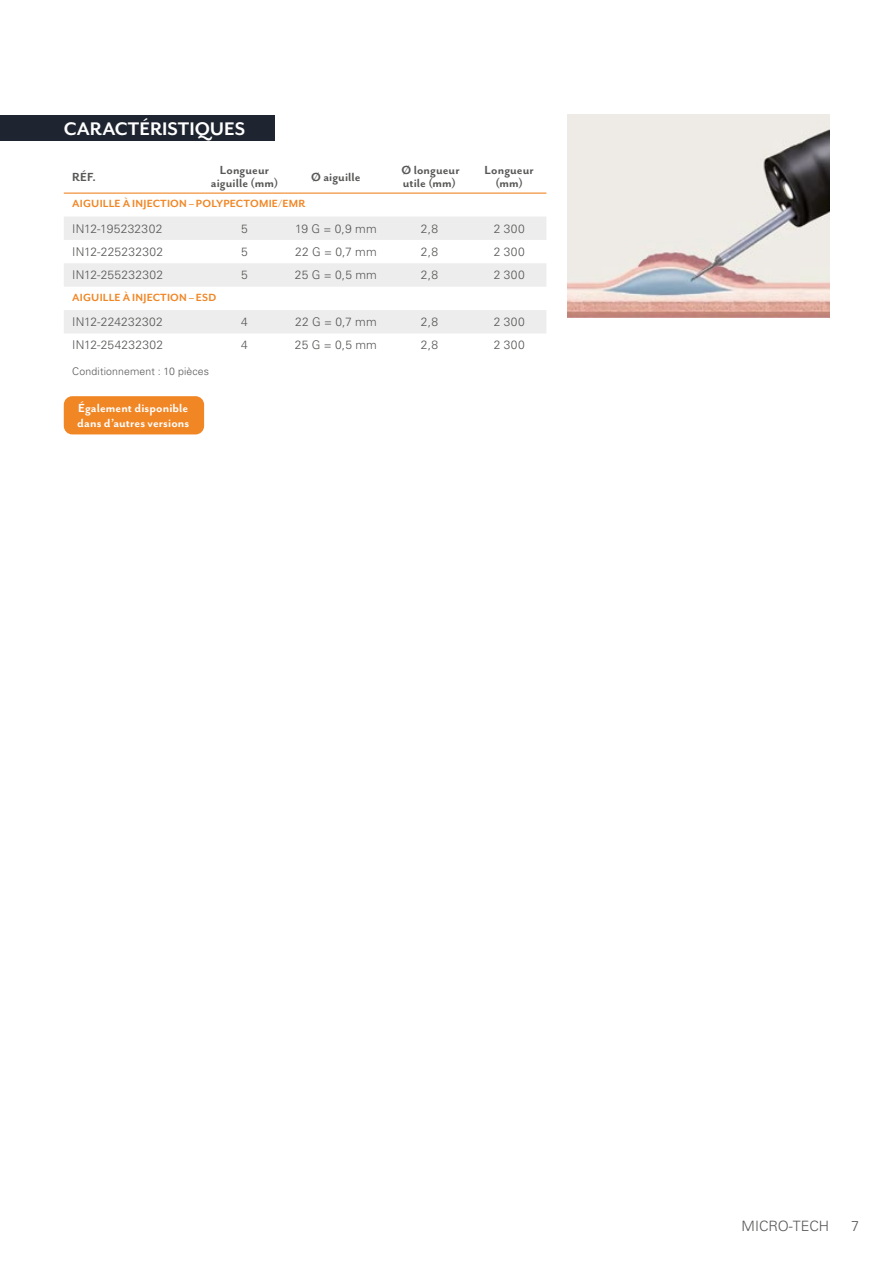
<style>
.page{position:relative;width:893px;height:1263px;background:#fff}
.page>*{position:absolute;margin:0;border:0;box-sizing:border-box;transform-origin:0 0}
.Bullit_Headline_NEW{font:700 21px "Mr Eaves San OT";color:#fff}
.t1{font:300 14.25px "Univers LT Std";color:#575756}
.Tabelle_Kopf_NEW{font:700 13.5px/13.5px "Mr Eaves San OT";letter-spacing:.005em;color:#575756;text-align:center}
.BU_NEW{font:700 13.5px/15px "Mr Eaves San OT";letter-spacing:.01em;color:#fff}
.Tabelle_NEW{font:300 12px "Univers LT Std";letter-spacing:.025em;color:#575756}
.Tabelle_Subline_NEW{font:700 12px "Mr Eaves San OT";letter-spacing:.02em;color:#f18625}
.Bu_Tabelle_NEW{font:300 10.5px "Univers LT Std";letter-spacing:.015em;color:#575756}
</style>
<div class="page">
<img style="left:568px;top:115px;width:261px;height:202px">
<div style="left:0;top:115px;width:274px;height:25px;background:#1e2531"></div>
<svg style="left:64px;top:217px;width:482px;height:116px;fill:#ededed"></svg>
<hr style="left:64px;top:193px;width:140px;height:1px;background:#f18625">
<hr style="left:204px;top:193px;width:81px;height:1px;background:#f18625">
<hr style="left:285px;top:193px;width:102px;height:1px;background:#f18625">
<hr style="left:387px;top:193px;width:85px;height:1px;background:#f18625">
<hr style="left:472px;top:193px;width:74px;height:1px;background:#f18625">
<div style="left:64px;top:396px;width:140px;height:38px;background:#f18625;border-radius:9px"></div>
<p class="Bullit_Headline_NEW" style="left:64px;top:117px;width:183px">CARACTÉRISTIQUES</p>
<p class="Tabelle_Kopf_NEW" style="left:72px;top:170px;width:25px">RÉF.</p>
<p class="Tabelle_Kopf_NEW" style="left:211px;top:163px;width:69px">Longueur aiguille (mm)</p>
<p class="Tabelle_Kopf_NEW" style="left:311px;top:170px;width:51px">Ø aiguille</p>
<p class="Tabelle_Kopf_NEW" style="left:402px;top:163px;width:60px;text-align:left">Ø longueur utile (mm)</p>
<p class="Tabelle_Kopf_NEW" style="left:485px;top:163px;width:51px">Longueur (mm)</p>
<p class="Tabelle_Subline_NEW" style="left:72px;top:197px;width:235px">AIGUILLE À INJECTION – POLYPECTOMIE/EMR</p>
<p class="Tabelle_NEW" style="left:72px;top:221px;width:92px">IN12-195232302</p>
<p class="Tabelle_NEW" style="left:241px;top:221px;width:8px">5</p>
<p class="Tabelle_NEW" style="left:295px;top:221px;width:83px">19 G = 0,9 mm</p>
<p class="Tabelle_NEW" style="left:421px;top:221px;width:19px">2,8</p>
<p class="Tabelle_NEW" style="left:494px;top:221px;width:33px">2 300</p>
<p class="Tabelle_NEW" style="left:72px;top:244px;width:92px">IN12-225232302</p>
<p class="Tabelle_NEW" style="left:241px;top:244px;width:8px">5</p>
<p class="Tabelle_NEW" style="left:295px;top:244px;width:83px">22 G = 0,7 mm</p>
<p class="Tabelle_NEW" style="left:421px;top:244px;width:19px">2,8</p>
<p class="Tabelle_NEW" style="left:494px;top:244px;width:33px">2 300</p>
<p class="Tabelle_NEW" style="left:72px;top:268px;width:92px">IN12-255232302</p>
<p class="Tabelle_NEW" style="left:241px;top:268px;width:8px">5</p>
<p class="Tabelle_NEW" style="left:295px;top:268px;width:83px">25 G = 0,5 mm</p>
<p class="Tabelle_NEW" style="left:421px;top:268px;width:19px">2,8</p>
<p class="Tabelle_NEW" style="left:494px;top:268px;width:33px">2 300</p>
<p class="Tabelle_Subline_NEW" style="left:72px;top:291px;width:145px">AIGUILLE À INJECTION – ESD</p>
<p class="Tabelle_NEW" style="left:72px;top:315px;width:92px">IN12-224232302</p>
<p class="Tabelle_NEW" style="left:241px;top:315px;width:8px">4</p>
<p class="Tabelle_NEW" style="left:295px;top:315px;width:83px">22 G = 0,7 mm</p>
<p class="Tabelle_NEW" style="left:421px;top:315px;width:19px">2,8</p>
<p class="Tabelle_NEW" style="left:494px;top:315px;width:33px">2 300</p>
<p class="Tabelle_NEW" style="left:72px;top:338px;width:92px">IN12-254232302</p>
<p class="Tabelle_NEW" style="left:241px;top:338px;width:8px">4</p>
<p class="Tabelle_NEW" style="left:295px;top:338px;width:83px">25 G = 0,5 mm</p>
<p class="Tabelle_NEW" style="left:421px;top:338px;width:19px">2,8</p>
<p class="Tabelle_NEW" style="left:494px;top:338px;width:33px">2 300</p>
<p class="Bu_Tabelle_NEW" style="left:72px;top:365px;width:138px">Conditionnement : 10 pièces</p>
<p class="BU_NEW" style="left:77px;top:400px;width:113px">Également disponible dans d’autres versions</p>
<p class="t1" style="left:742px;top:1217px;width:89px">MICRO-TECH</p>
<p class="t1" style="left:851px;top:1217px;width:9px">7</p>
</div>
